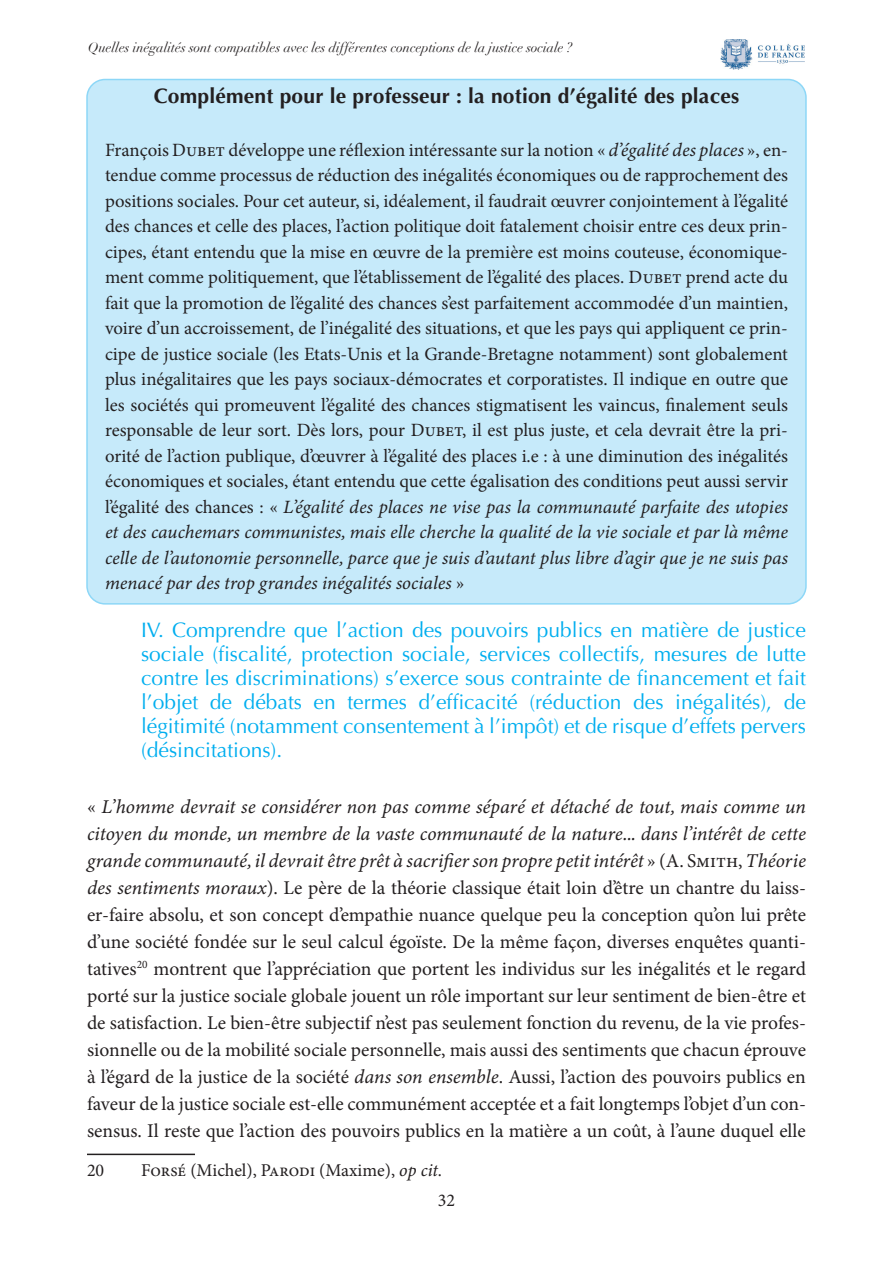
<style>
.page{position:relative;width:893px;height:1263px;background:#fff}
.page>*{position:absolute;margin:0;border:0;box-sizing:border-box;transform-origin:0 0}
.Partie{font:21px/24px "Optima";color:#00aeef;text-align:justify}
.Encadré_titre{font:700 21px "Optima";letter-spacing:.01em;color:#231f20}
.Texte{font:19.5px/27px "Minion Pro";letter-spacing:-.005em;color:#231f20;text-align:justify}
.Encadré{font:18.75px/25.5px "Minion Pro";letter-spacing:-.005em;color:#231f20;text-align:justify}
.t1{font:18px "Minion Pro";letter-spacing:-.005em;color:#231f20}
.t2{font:italic 13.5px "Didot";color:#231f20}
.s1{font-family:"Minion Variable Concept";font-style:italic}
</style>
<div class="page">
<img style="left:721px;top:39px;width:84px;height:30px">
<div style="left:87px;top:80px;width:719px;height:524px;background:#c6eafa;border-radius:18px"></div>
<hr style="left:87px;top:1153px;width:108px;height:2px;background:#231f20">
<p class="t2" style="left:88px;top:39px;width:486px">Quelles inégalités sont compatibles avec les différentes conceptions de la justice sociale ?</p>
<p class="Encadré_titre" style="left:154px;top:84px;width:587px">Complément pour le professeur : la notion d’égalité des places</p>
<p class="Encadré" style="left:105px;top:137px;width:684px">François Dubet développe une réflexion intéressante sur la notion « <span class="s1">d’égalité des places</span> », en&shy;tendue comme processus de réduction des inégalités économiques ou de rapprochement des positions sociales. Pour cet auteur, si, idéalement, il faudrait œuvrer conjointement à l’égalité des chances et celle des places, l’action politique doit fatalement choisir entre ces deux prin&shy;cipes, étant entendu que la mise en œuvre de la première est moins couteuse, économique&shy;ment comme politiquement, que l’établissement de l’égalité des places. Dubet prend acte du fait que la promotion de l’égalité des chances s’est parfaitement accommodée d’un maintien, voire d’un accroissement, de l’inégalité des situations, et que les pays qui appliquent ce prin&shy;cipe de justice sociale (les Etats-Unis et la Grande-Bretagne notamment) sont globalement plus inégalitaires que les pays sociaux-démocrates et corporatistes. Il indique en outre que les sociétés qui promeuvent l’égalité des chances stigmatisent les vaincus, finalement seuls responsable de leur sort. Dès lors, pour Dubet, il est plus juste, et cela devrait être la pri&shy;orité de l’action publique, d’œuvrer à l’égalité des places i.e : à une diminution des inégalités économiques et sociales, étant entendu que cette égalisation des conditions peut aussi servir l’égalité des chances : « <span class="s1">L’égalité des places ne vise pas la communauté parfaite des utopies et des cauchemars communistes, mais elle cherche la qualité de la vie sociale et par là même celle de l’autonomie personnelle, parce que je suis d’autant plus libre d’agir que je ne suis pas menacé par des trop grandes inégalités sociales</span> »</p>
<p class="Partie" style="left:141px;top:619px;width:666px">IV. Comprendre que l’action des pouvoirs publics en matière de justice sociale (fiscalité, protection sociale, services collectifs, mesures de lutte contre les discriminations) s’exerce sous contrainte de financement et fait l’objet de débats en termes d’efficacité (réduction des inégalités), de légitimité (notamment consentement à l’impôt) et de risque d’effets pervers (désincitations).</p>
<p class="Texte" style="left:87px;top:793px;width:721px">« <span class="s1">L’homme devrait se considérer non pas comme séparé et détaché de tout, mais comme un citoyen du monde, un membre de la vaste communauté de la nature... dans l’intérêt de cette grande communauté, il devrait être prêt à sacrifier son propre petit intérêt</span> » (A. Smith, <span class="s1">Théorie des sentiments moraux</span>). Le père de la théorie classique était loin d’être un chantre du laiss&shy;er-faire absolu, et son concept d’empathie nuance quelque peu la conception qu’on lui prête d’une société fondée sur le seul calcul égoïste. De la même façon, diverses enquêtes quanti&shy;tatives<sup>20</sup> montrent que l’appréciation que portent les individus sur les inégalités et le regard porté sur la justice sociale globale jouent un rôle important sur leur sentiment de bien-être et de satisfaction. Le bien-être subjectif n’est pas seulement fonction du revenu, de la vie profes&shy;sionnelle ou de la mobilité sociale personnelle, mais aussi des sentiments que chacun éprouve à l’égard de la justice de la société <span class="s1">dans son ensemble</span>. Aussi, l’action des pouvoirs publics en faveur de la justice sociale est-elle communément acceptée et a fait longtemps l’objet d’un con&shy;sensus. Il reste que l’action des pouvoirs publics en la matière a un coût, à l’aune duquel elle</p>
<p class="t1" style="left:87px;top:1158px;width:19px">20</p>
<p class="t1" style="left:141px;top:1158px;width:302px">Forsé (Michel), Parodi (Maxime), <span class="s1">op cit</span>.</p>
<p class="t1" style="left:438px;top:1188px;width:19px">32</p>
</div>
